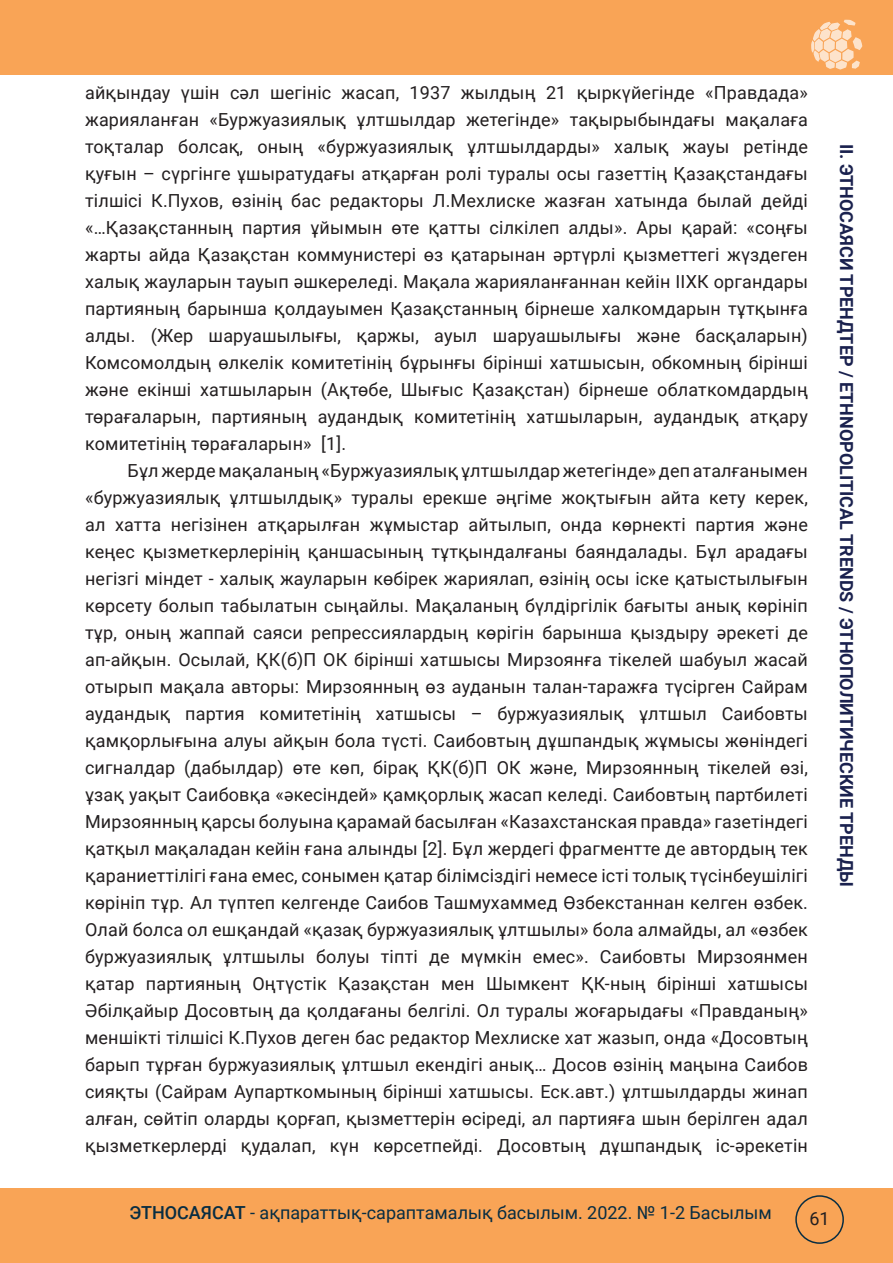
<style>
.page{position:relative;width:893px;height:1263px;background:#fff}
.page>*{position:absolute;margin:0;border:0;box-sizing:border-box;transform-origin:0 0}
.t1{font:18px/27px "Roboto";letter-spacing:.01em;color:#231f20;text-align:justify}
.t2{font:700 18px "Roboto";color:#1a214e}
.t3{font:18px "Roboto";color:#082d42}
.s1{font-weight:500}
</style>
<div class="page">
<div style="left:0;top:1188px;width:893px;height:75px;background:#f9a456"></div>
<div style="left:0;top:0;width:893px;height:74px;background:#f9a456"></div>
<svg style="left:811px;top:20px;width:51px;height:50px"></svg>
<div style="left:795px;top:1195px;width:49px;height:49px;border:2px solid #082d42;border-radius:50%"></div>
<p class="t1" style="left:85px;top:78px;width:724px">айқындау үшін сәл шегініс жасап, 1937 жылдың 21 қыркүйегінде «Правдада» жарияланған «Буржуазиялық ұлтшылдар жетегінде» тақырыбындағы мақалаға тоқталар болсақ, оның «буржуазиялық ұлтшылдарды» халық жауы ретінде қуғын – сүргінге ұшыратудағы атқарған ролі туралы осы газеттің Қазақстандағы тілшісі К.Пухов, өзінің бас редакторы Л.Мехлиске жазған хатында былай дейді «…Қазақстанның партия ұйымын өте қатты сілкілеп алды». Ары қарай: «соңғы жарты айда Қазақстан коммунистері өз қатарынан әртүрлі қызметтегі жүздеген халық жауларын тауып әшкереледі. Мақала жарияланғаннан кейін ІІХК органдары партияның барынша қолдауымен Қазақстанның бірнеше халкомдарын тұтқынға алды. (Жер шаруашылығы, қаржы, ауыл шаруашылығы және басқаларын)<br>Комсомолдың өлкелік комитетінің бұрынғы бірінші хатшысын, обкомның бірінші және екінші хатшыларын (Ақтөбе, Шығыс Қазақстан) бірнеше облаткомдардың төрағаларын, партияның аудандық комитетінің хатшыларын, аудандық атқару комитетінің төрағаларын» [1].</p>
<p class="t1" style="left:85px;top:456px;width:724px;text-indent:43px">Бұл жерде мақаланың «Буржуазиялық ұлтшылдар жетегінде» деп аталғанымен «буржуазиялық ұлтшылдық» туралы ерекше әңгіме жоқтығын айта кету керек, ал хатта негізінен атқарылған жұмыстар айтылып, онда көрнекті партия және кеңес қызметкерлерінің қаншасының тұтқындалғаны баяндалады. Бұл арадағы негізгі міндет - халық жауларын көбірек жариялап, өзінің осы іске қатыстылығын көрсету болып табылатын сыңайлы. Мақаланың бүлдіргілік бағыты анық көрініп тұр, оның жаппай саяси репрессиялардың көрігін барынша қыздыру әрекеті де ап-айқын. Осылай, ҚК(б)П ОК бірінші хатшысы Мирзоянға тікелей шабуыл жасай отырып мақала авторы: Мирзоянның өз ауданын талан-таражға түсірген Сайрам аудандық партия комитетінің хатшысы – буржуазиялық ұлтшыл Саибовты қамқорлығына алуы айқын бола түсті. Саибовтың дұшпандық жұмысы жөніндегі сигналдар (дабылдар) өте көп, бірақ ҚК(б)П ОК және, Мирзоянның тікелей өзі, ұзақ уақыт Саибовқа «әкесіндей» қамқорлық жасап келеді. Саибовтың партбилеті Мирзоянның қарсы болуына қарамай басылған «Казахстанская правда» газетіндегі қатқыл мақаладан кейін ғана алынды [2]. Бұл жердегі фрагментте де автордың тек қараниеттілігі ғана емес, сонымен қатар білімсіздігі немесе істі толық түсінбеушілігі көрініп тұр. Ал түптеп келгенде Саибов Ташмухаммед Өзбекстаннан келген өзбек.<br>Олай болса ол ешқандай «қазақ буржуазиялық ұлтшылы» бола алмайды, ал «өзбек буржуазиялық ұлтшылы болуы тіпті де мүмкін емес». Саибовты Мирзоянмен қатар партияның Оңтүстік Қазақстан мен Шымкент ҚК-ның бірінші хатшысы Әбілқайыр Досовтың да қолдағаны белгілі. Ол туралы жоғарыдағы «Правданың» меншікті тілшісі К.Пухов деген бас редактор Мехлиске хат жазып, онда «Досовтың барып тұрған буржуазиялық ұлтшыл екендігі анық… Досов өзінің маңына Саибов сияқты (Сайрам Аупарткомының бірінші хатшысы. Еск.авт.) ұлтшылдарды жинап алған, сөйтіп оларды қорғап, қызметтерін өсіреді, ал партияға шын берілген адал қызметкерлерді қудалап, күн көрсетпейді. Досовтың дұшпандық іс-әрекетін</p>
<p class="t2" style="left:859px;top:144px;width:745px;rotate:90deg">II. ЭТНОСАЯСИ ТРЕНДТЕР / ETHNOPOLITICAL TRENDS / ЭТНОПОЛИТИЧЕСКИЕ ТРЕНДЫ</p>
<p class="t3" style="left:129px;top:1200px;width:644px"><span class="s1">ЭТНОСАЯСАТ</span> - ақпараттық-сараптамалық басылым. 2022. № 1-2 Басылым</p>
<p class="t1" style="left:809px;top:1205px;width:22px">61</p>
</div>
